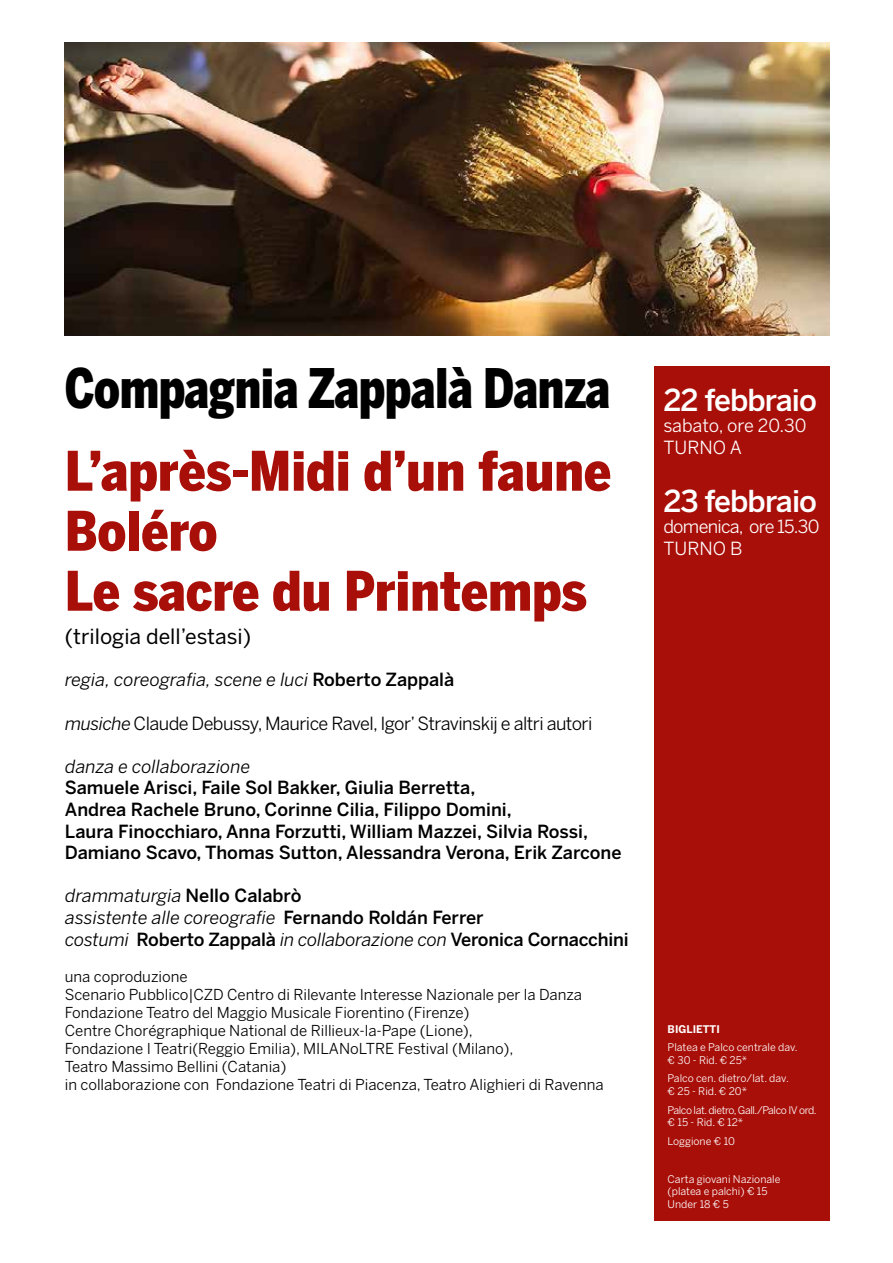
<style>
.page{position:relative;width:893px;height:1263px;background:#fff}
.page>*{position:absolute;margin:0;border:0;box-sizing:border-box;transform-origin:0 0}
.t1{font:900 54px/60px "Benton Sans Cond";color:#a90f09}
.t2{font:900 54px "Benton Sans Cond";letter-spacing:-.01em;color:#000;scale:.9 1}
.t3{font:500 30px "Benton Sans";letter-spacing:-.03em;color:#fff}
.t4{font:21px "Benton Sans";color:#000}
.t5{font:500 18px/21.6px "Benton Sans";color:#000}
.t6{font:italic 18px "Benton Sans";color:#000}
.t7{font:18px "Benton Sans";letter-spacing:-.03em;color:#000}
.t8{font:18px/21.6px "Benton Sans";letter-spacing:-.04em;color:#fff}
.t9{font:18px/21.6px "Benton Sans";letter-spacing:-.01em;color:#fff}
.t10{font:15px/18px "Benton Sans";color:#000}
.t11{font:10.5px/12.6px "Benton Sans";color:#fff}
.t12{font:10.5px/12.6px "Benton Sans";letter-spacing:-.04em;color:#fff}
.t13{font:700 10.5px "Benton Sans";color:#fff}
.s1{font-weight:500;font-style:normal}
.s2{font-style:italic}
.s3{font-weight:400;font-style:italic}
</style>
<div class="page">
<img style="left:65px;top:43px;width:764px;height:293px">
<div style="left:654px;top:366px;width:175px;height:854px;background:#a90f09"></div>
<h1 class="t2" style="left:65px;top:357px;width:608px">Compagnia Zappalà Danza</h1>
<h1 class="t1" style="left:65px;top:441px;width:548px">L’après-Midi d’un faune<br>Boléro<br>Le sacre du Printemps</h1>
<h3 class="t4" style="left:65px;top:624px;width:188px">(trilogia dell’estasi)</h3>
<p class="t6" style="left:65px;top:669px;width:391px">regia, coreografia, scene e luci <span class="s1">Roberto Zappalà</span></p>
<p class="t7" style="left:65px;top:712px;width:529px"><span class="s2">musiche</span> Claude Debussy, Maurice Ravel, Igor’ Stravinskij e altri autori</p>
<p class="t6" style="left:65px;top:756px;width:187px">danza e collaborazione</p>
<p class="t5" style="left:65px;top:777px;width:558px">Samuele Arisci, Faile Sol Bakker, Giulia Berretta,<br>Andrea Rachele Bruno, Corinne Cilia, Filippo Domini,<br>Laura Finocchiaro, Anna Forzutti, William Mazzei, Silvia Rossi, Damiano Scavo, Thomas Sutton, Alessandra Verona, Erik Zarcone</p>
<p class="t5" style="left:65px;top:885px;width:565px"><span class="s3">drammaturgia</span> Nello Calabrò<br><span class="s3">assistente alle coreografie</span> Fernando Roldán Ferrer<br><span class="s3">costumi</span> Roberto Zappalà <span class="s3">in collaborazione con</span> Veronica Cornacchini</p>
<p class="t10" style="left:65px;top:967px;width:540px">una coproduzione<br>Scenario Pubblico|CZD Centro di Rilevante Interesse Nazionale per la Danza Fondazione Teatro del Maggio Musicale Fiorentino (Firenze)<br>Centre Chorégraphique National de Rillieux-la-Pape (Lione),<br>Fondazione I Teatri(Reggio Emilia), MILANoLTRE Festival (Milano),<br>Teatro Massimo Bellini (Catania)<br>in collaborazione con Fondazione Teatri di Piacenza, Teatro Alighieri di Ravenna</p>
<h2 class="t3" style="left:663px;top:382px;width:155px">22 febbraio</h2>
<p class="t9" style="left:663px;top:415px;width:145px">sabato, ore 20.30<br>TURNO A</p>
<h2 class="t3" style="left:663px;top:483px;width:155px">23 febbraio</h2>
<p class="t8" style="left:663px;top:516px;width:158px">domenica, ore 15.30<br>TURNO B</p>
<p class="t13" style="left:668px;top:1022px;width:54px">BIGLIETTI</p>
<p class="t11" style="left:668px;top:1041px;width:132px">Platea e Palco centrale dav. € 30 - Rid. € 25*</p>
<p class="t11" style="left:668px;top:1072px;width:123px">Palco cen. dietro/lat. dav. € 25 - Rid. € 20*</p>
<p class="t12" style="left:668px;top:1103px;width:151px">Palco lat. dietro, Gall./Palco IV ord. € 15 - Rid. € 12*</p>
<p class="t11" style="left:668px;top:1134px;width:69px">Loggione € 10</p>
<p class="t11" style="left:668px;top:1172px;width:114px">Carta giovani Nazionale (platea e palchi) € 15<br>Under 18 € 5</p>
</div>
